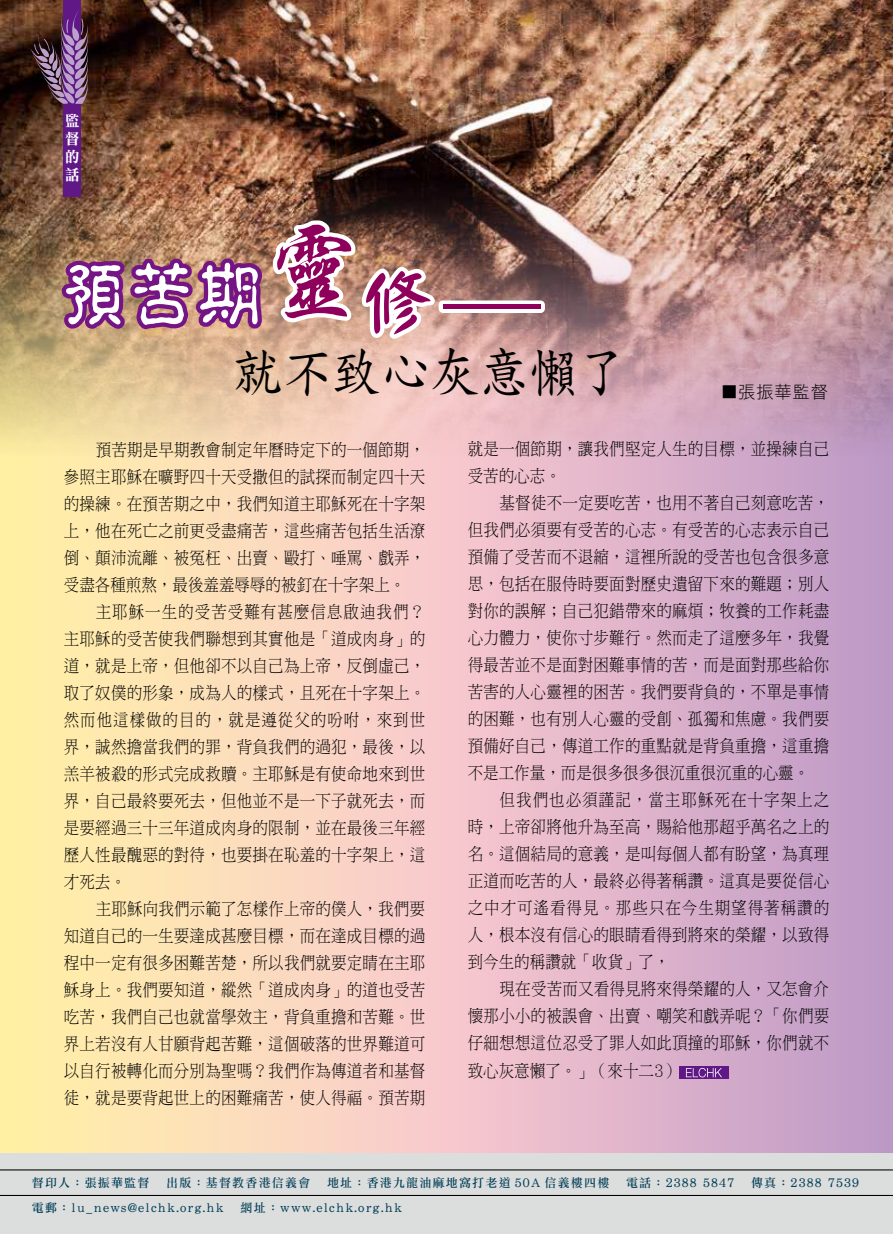
<style>
.page{position:relative;width:893px;height:1234px;background:#fff}
.page>*{position:absolute;margin:0;border:0;box-sizing:border-box;transform-origin:0 0}
.t1{font:700 72px "C Gu Yin HK";color:#fff;scale:.9 1}
.t2{font:54.6px "DF Li Kai Shu HK W5";color:#000;scale:.9 1}
.t3{font:17.25px/27px "DF Ming HK W3";letter-spacing:.015em;color:#000;text-align:justify;scale:.9 1}
.t4{font:17.25px "DF Hei HK W3";letter-spacing:.05em;color:#000}
.t5{font:15.15px/18.1px "DF Li Song HK W7";color:#fff;text-align:justify;scale:.95 1}
.t6{font:12px "DF Li Song HK W5";letter-spacing:.1em;color:#003d56}
.s1{font-family:"C Xing Kai HK";font-size:108px;color:#8f005c}
.s2{font-family:"DF Yan Kai HK W5";font-weight:400;color:#8f005c}
.s3{font-family:"DF Li Hei HK W3";font-weight:400;color:#8f005c}
</style>
<div class="page">
<div style="left:0;top:0;width:893px;height:1233px;background:linear-gradient(to right,#fff5b1,#c99ad3)"></div>
<img style="left:0;top:0;width:893px;height:472px">
<div style="left:0;top:1152px;width:893px;height:81px;background:#dcdddd"></div>
<hr style="left:0;top:1169px;width:893px;height:1px;background:#000">
<hr style="left:0;top:1194px;width:893px;height:1px;background:#000">
<div style="left:679px;top:1066px;width:50px;height:12px;background:#601886"></div>
<svg style="left:686px;top:1067px;width:36px;height:10px"></svg>
<svg style="left:58px;top:217px;width:381px;height:143px"></svg>
<div style="left:63px;top:0;width:18px;height:197px;background:#601886"></div>
<svg style="left:30px;top:9px;width:58px;height:95px;background:#65445b"></svg>
<p class="t5" style="left:65px;top:111px;width:16px">監督的話</p>
<h1 class="t1" style="left:61px;top:259px;width:541px">預苦期<span class="s1">靈</span><span class="s2">修</span><span class="s3">—</span></h1>
<h2 class="t2" style="left:234px;top:343px;width:439px">就不致心灰意懶了</h2>
<p class="t4" style="left:721px;top:382px;width:108px">■張振華監督</p>
<p class="t3" style="left:64px;top:435px;width:403px;text-indent:32px">預苦期是早期教會制定年曆時定下的一個節期，參照主耶穌在曠野四十天受撒但的試探而制定四十天的操練。在預苦期之中，我們知道主耶穌死在十字架上，他在死亡之前更受盡痛苦，這些痛苦包括生活潦倒、顛沛流離、被冤枉、出賣、毆打、唾罵、戲弄，受盡各種煎熬，最後羞羞辱辱的被釘在十字架上。</p>
<p class="t3" style="left:64px;top:597px;width:403px;text-indent:32px">主耶穌一生的受苦受難有甚麼信息啟迪我們？主耶穌的受苦使我們聯想到其實他是「道成肉身」的道，就是上帝，但他卻不以自己為上帝，反倒虛己，取了奴僕的形象，成為人的樣式，且死在十字架上。然而他這樣做的目的，就是遵從父的吩咐，來到世界，誠然擔當我們的罪，背負我們的過犯，最後，以羔羊被殺的形式完成救贖。主耶穌是有使命地來到世界，自己最終要死去，但他並不是一下子就死去，而是要經過三十三年道成肉身的限制，並在最後三年經歷人性最醜惡的對待，也要掛在恥羞的十字架上，這才死去。</p>
<p class="t3" style="left:64px;top:894px;width:403px;text-indent:32px">主耶穌向我們示範了怎樣作上帝的僕人，我們要知道自己的一生要達成甚麼目標，而在達成目標的過程中一定有很多困難苦楚，所以我們就要定睛在主耶穌身上。我們要知道，縱然「道成肉身」的道也受苦吃苦，我們自己也就當學效主，背負重擔和苦難。世界上若沒有人甘願背起苦難，這個破落的世界難道可以自行被轉化而分別為聖嗎？我們作為傳道者和基督徒，就是要背起世上的困難痛苦，使人得福。預苦期</p>
<p class="t3" style="left:468px;top:435px;width:403px">就是一個節期，讓我們堅定人生的目標，並操練自己受苦的心志。</p>
<p class="t3" style="left:468px;top:489px;width:403px;text-indent:32px">基督徒不一定要吃苦，也用不著自己刻意吃苦，但我們必須要有受苦的心志。有受苦的心志表示自己預備了受苦而不退縮，這裡所說的受苦也包含很多意思，包括在服侍時要面對歷史遺留下來的難題；別人對你的誤解；自己犯錯帶來的麻煩；牧養的工作耗盡心力體力，使你寸步難行。然而走了這麼多年，我覺得最苦並不是面對困難事情的苦，而是面對那些給你苦害的人心靈裡的困苦。我們要背負的，不單是事情的困難，也有別人心靈的受創、孤獨和焦慮。我們要預備好自己，傳道工作的重點就是背負重擔，這重擔不是工作量，而是很多很多很沉重很沉重的心靈。</p>
<p class="t3" style="left:468px;top:786px;width:403px;text-indent:32px">但我們也必須謹記，當主耶穌死在十字架上之時，上帝卻將他升為至高，賜給他那超乎萬名之上的名。這個結局的意義，是叫每個人都有盼望，為真理正道而吃苦的人，最終必得著稱讚。這真是要從信心之中才可遙看得見。那些只在今生期望得著稱讚的人，根本沒有信心的眼睛看得到將來的榮耀，以致得到今生的稱讚就「收貨」了，</p>
<p class="t3" style="left:468px;top:975px;width:403px;text-indent:32px">現在受苦而又看得見將來得榮耀的人，又怎會介懷那小小的被誤會、出賣、嘲笑和戲弄呢？「你們要仔細想想這位忍受了罪人如此頂撞的耶穌，你們就不致心灰意懶了。」（來十二3）</p>
<p class="t6" style="left:32px;top:1175px;width:119px">督印人：張振華監督</p>
<p class="t6" style="left:166px;top:1175px;width:146px">出版：基督教香港信義會</p>
<p class="t6" style="left:327px;top:1175px;width:284px">地址：香港九龍油麻地窩打老道 50A 信義樓四樓</p>
<p class="t6" style="left:626px;top:1175px;width:110px">電話：2388 5847</p>
<p class="t6" style="left:751px;top:1175px;width:110px">傳真：2388 7539</p>
<p class="t6" style="left:32px;top:1201px;width:193px">電郵：lu_news@elchk.org.hk</p>
<p class="t6" style="left:241px;top:1201px;width:163px">網址：www.elchk.org.hk</p>
</div>
